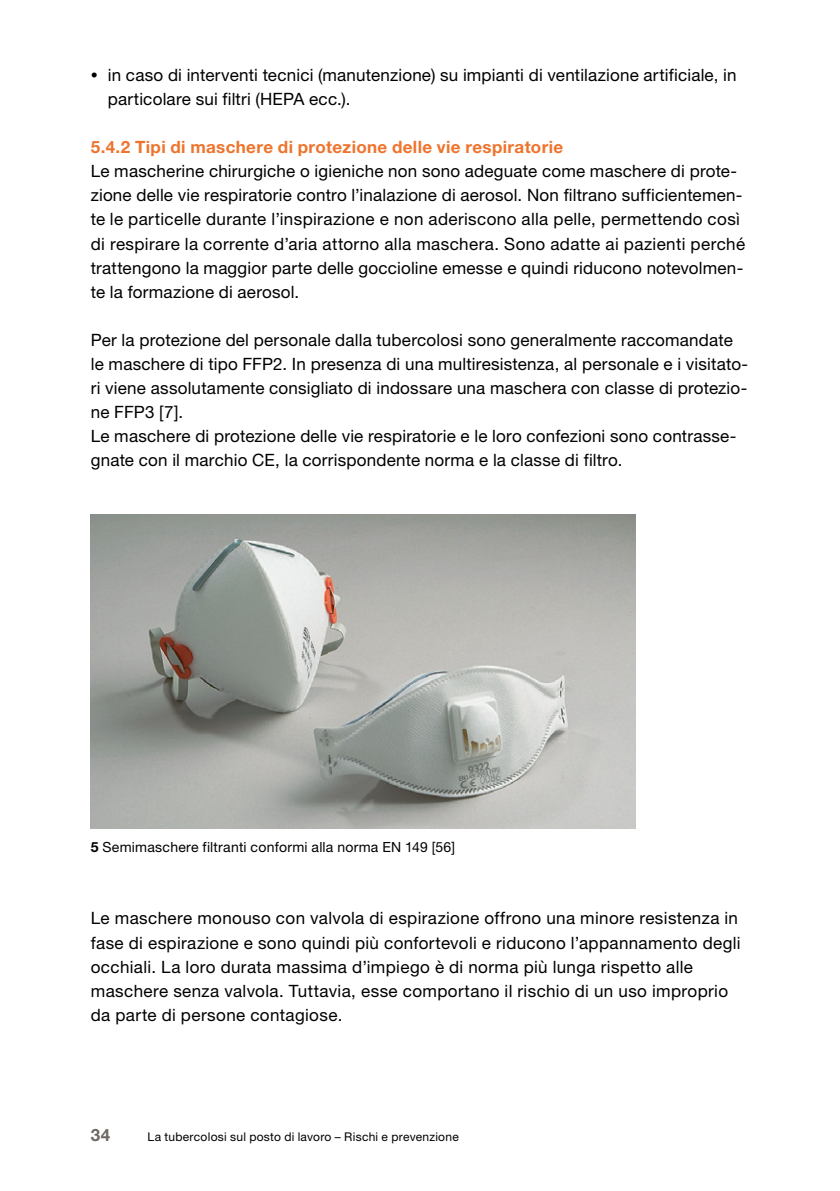
<style>
.page{position:relative;width:840px;height:1191px;background:#fff}
.page>*{position:absolute;margin:0;border:0;box-sizing:border-box;transform-origin:0 0}
.t1{font:17px/24px "Helvetica Neue LT Std";letter-spacing:.015em;color:#000}
.t2{font:700 17px "Helvetica Neue LT Std";letter-spacing:.02em;color:#ee742d}
.t3{font:700 17px "Helvetica Neue LT Std";color:#6d6a63}
.t4{font:14px "Helvetica Neue LT Std";letter-spacing:.02em;color:#000}
.t5{font:12px "Helvetica Neue LT Std";letter-spacing:.02em;color:#000}
.s1{font-size:14px}
.s2{font-weight:700}
</style>
<div class="page">
<img style="left:91px;top:514px;width:544px;height:314px">
<p class="t1" style="left:108px;top:63px;width:630px;text-indent:-17px"><span class="s1">•</span> in caso di interventi tecnici (manutenzione) su impianti di ventilazione artificiale, in particolare sui filtri (HEPA ecc.).</p>
<p class="t2" style="left:91px;top:136px;width:473px">5.4.2 Tipi di maschere di protezione delle vie respiratorie</p>
<p class="t1" style="left:91px;top:159px;width:655px">Le mascherine chirurgiche o igieniche non sono adeguate come maschere di prote&shy;zione delle vie respiratorie contro l’inalazione di aerosol. Non filtrano sufficientemen&shy;te le particelle durante l’inspirazione e non aderiscono alla pelle, permettendo così di respirare la corrente d’aria attorno alla maschera. Sono adatte ai pazienti perché trattengono la maggior parte delle goccioline emesse e quindi riducono notevolmen&shy;te la formazione di aerosol.</p>
<p class="t1" style="left:91px;top:328px;width:658px">Per la protezione del personale dalla tubercolosi sono generalmente raccomandate le maschere di tipo FFP2. In presenza di una multiresistenza, al personale e i visitato&shy;ri viene assolutamente consigliato di indossare una maschera con classe di protezio&shy;ne FFP3 [7].<br>Le maschere di protezione delle vie respiratorie e le loro confezioni sono contrasse&shy;gnate con il marchio CE, la corrispondente norma e la classe di filtro.</p>
<p class="t4" style="left:91px;top:838px;width:365px"><span class="s2">5</span> Semimaschere filtranti conformi alla norma EN 149 [56]</p>
<p class="t1" style="left:91px;top:906px;width:651px">Le maschere monouso con valvola di espirazione offrono una minore resistenza in fase di espirazione e sono quindi più confortevoli e riducono l’appannamento degli occhiali. La loro durata massima d’impiego è di norma più lunga rispetto alle maschere senza valvola. Tuttavia, esse comportano il rischio di un uso improprio da parte di persone contagiose.</p>
<p class="t3" style="left:91px;top:1124px;width:21px">34</p>
<p class="t5" style="left:147px;top:1130px;width:312px">La tubercolosi sul posto di lavoro – Rischi e prevenzione</p>
</div>
